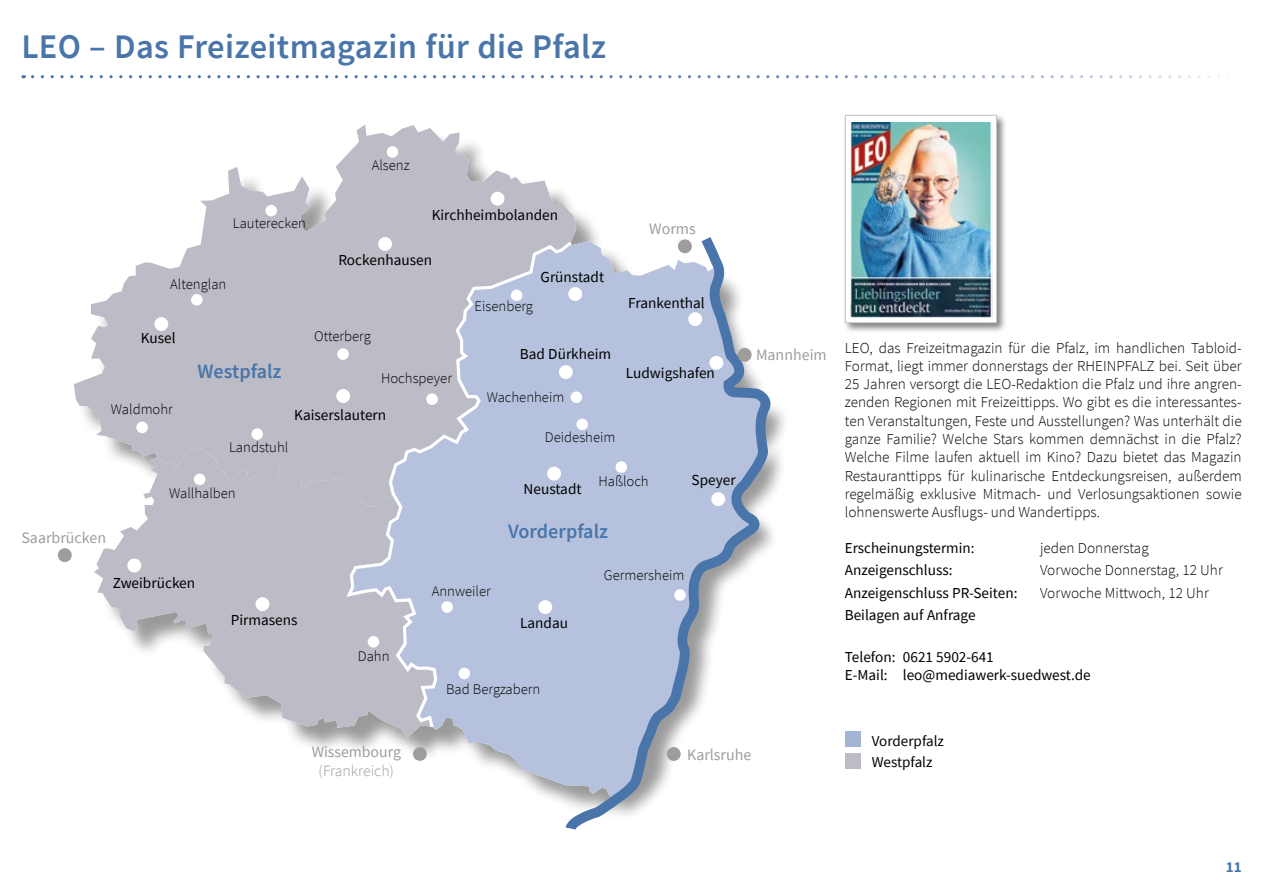
<style>
.page{position:relative;width:1263px;height:893px;background:#fff}
.page>*{position:absolute;margin:0;border:0;box-sizing:border-box;transform-origin:0 0}
.t1{font:600 34.5px "Source Sans Pro";letter-spacing:.01em;color:#4975aa}
.t2{font:600 20.4px "Source Sans Pro";color:#4975aa}
.t3{font:15.9px "Source Sans Pro";color:#9d9d9c}
.t4{font:300 15.75px "Source Sans Pro";color:#9d9d9c}
.t5{font:15.75px "Source Sans Pro";color:#9d9d9c}
.t6{font:15.3px "Source Sans Pro";color:#000}
.t7{font:300 15.15px/18.3px "Source Sans Pro";color:#000;text-align:justify}
.t8{font:15.15px/18.3px "Source Sans Pro";color:#000}
.t9{font:15px/21.6px "Source Sans Pro";color:#000}
.t10{font:700 15px "Source Sans Pro";color:#4975aa}
.t11{font:300 14.7px "Source Sans Pro";color:#000}
</style>
<div class="page">
<svg style="left:33px;top:75px;width:1187px;height:3px"></svg>
<div style="left:845px;top:731px;width:15px;height:16px;background:#a4b4d4"></div>
<div style="left:845px;top:753px;width:15px;height:16px;background:#bbbcc5"></div>
<div style="left:844px;top:113px;width:163px;height:220px;background:#000;opacity:.5"></div>
<div style="left:845px;top:115px;width:151px;height:208px;background:#fff"></div>
<img style="left:850px;top:123px;width:142px;height:194px">
<div style="left:845px;top:115px;width:152px;height:208px;border:1px solid #c6c6c6"></div>
<svg style="left:94px;top:507px;width:255px;height:231px;fill:#bbbcc5"></svg>
<svg style="left:74px;top:125px;width:502px;height:382px;fill:#bbbcc5"></svg>
<svg style="left:349px;top:731px;width:211px;height:70px"></svg>
<svg style="left:344px;top:238px;width:216px;height:493px"></svg>
<div style="left:154px;top:317px;width:14px;height:14px;background:#fff;border-radius:50%"></div>
<div style="left:538px;top:600px;width:14px;height:14px;background:#fff;border-radius:50%"></div>
<div style="left:547px;top:467px;width:14px;height:14px;background:#fff;border-radius:50%"></div>
<div style="left:378px;top:237px;width:14px;height:14px;background:#fff;border-radius:50%"></div>
<div style="left:491px;top:192px;width:13px;height:14px;background:#fff;border-radius:50%"></div>
<div style="left:336px;top:389px;width:14px;height:14px;background:#fff;border-radius:50%"></div>
<div style="left:256px;top:597px;width:13px;height:14px;background:#fff;border-radius:50%"></div>
<div style="left:368px;top:636px;width:11px;height:12px;background:#fff;border-radius:50%"></div>
<div style="left:511px;top:290px;width:11px;height:11px;background:#fff;border-radius:50%"></div>
<div style="left:441px;top:601px;width:12px;height:12px;background:#fff;border-radius:50%"></div>
<div style="left:458px;top:668px;width:12px;height:11px;background:#fff;border-radius:50%"></div>
<div style="left:127px;top:558px;width:14px;height:14px;background:#fff;border-radius:50%"></div>
<div style="left:58px;top:548px;width:14px;height:14px;background:#9d9d9c;border-radius:50%"></div>
<div style="left:265px;top:205px;width:12px;height:11px;background:#fff;border-radius:50%"></div>
<div style="left:191px;top:294px;width:12px;height:12px;background:#fff;border-radius:50%"></div>
<div style="left:136px;top:422px;width:12px;height:11px;background:#fff;border-radius:50%"></div>
<div style="left:251px;top:428px;width:12px;height:12px;background:#fff;border-radius:50%"></div>
<div style="left:426px;top:393px;width:12px;height:12px;background:#fff;border-radius:50%"></div>
<div style="left:387px;top:146px;width:11px;height:12px;background:#fff;border-radius:50%"></div>
<div style="left:337px;top:348px;width:12px;height:12px;background:#fff;border-radius:50%"></div>
<div style="left:194px;top:474px;width:11px;height:11px;background:#fff;border-radius:50%"></div>
<svg style="left:560px;top:229px;width:216px;height:601px"></svg>
<div style="left:738px;top:348px;width:14px;height:14px;background:#9d9d9c;border-radius:50%"></div>
<div style="left:413px;top:747px;width:14px;height:14px;background:#9d9d9c;border-radius:50%"></div>
<h1 class="t1" style="left:21px;top:24px;width:586px">LEO – Das Freizeitmagazin für die Pfalz</h1>
<p class="t11" style="left:372px;top:156px;width:40px">Alsenz</p>
<p class="t11" style="left:233px;top:215px;width:75px">Lauterecken</p>
<p class="t6" style="left:432px;top:205px;width:128px">Kirchheimbolanden</p>
<p class="t11" style="left:170px;top:275px;width:58px">Altenglan</p>
<p class="t6" style="left:141px;top:329px;width:36px">Kusel</p>
<h2 class="t2" style="left:198px;top:358px;width:85px">Westpfalz</h2>
<p class="t6" style="left:338px;top:250px;width:95px">Rockenhausen</p>
<p class="t11" style="left:314px;top:327px;width:58px">Otterberg</p>
<p class="t11" style="left:381px;top:369px;width:72px">Hochspeyer</p>
<p class="t11" style="left:475px;top:297px;width:60px">Eisenberg</p>
<p class="t6" style="left:541px;top:267px;width:65px">Grünstadt</p>
<p class="t6" style="left:520px;top:344px;width:93px">Bad Dürkheim</p>
<p class="t11" style="left:111px;top:400px;width:63px">Waldmohr</p>
<p class="t6" style="left:294px;top:405px;width:93px">Kaiserslautern</p>
<p class="t11" style="left:229px;top:438px;width:61px">Landstuhl</p>
<p class="t11" style="left:487px;top:388px;width:79px">Wachenheim</p>
<p class="t11" style="left:545px;top:428px;width:72px">Deidesheim</p>
<p class="t3" style="left:649px;top:218px;width:48px">Worms</p>
<p class="t6" style="left:628px;top:293px;width:78px">Frankenthal</p>
<p class="t6" style="left:626px;top:363px;width:91px">Ludwigshafen</p>
<p class="t3" style="left:21px;top:528px;width:86px">Saarbrücken</p>
<p class="t11" style="left:169px;top:484px;width:68px">Wallhalben</p>
<p class="t6" style="left:113px;top:573px;width:84px">Zweibrücken</p>
<p class="t6" style="left:231px;top:610px;width:68px">Pirmasens</p>
<p class="t11" style="left:358px;top:647px;width:33px">Dahn</p>
<p class="t11" style="left:432px;top:582px;width:61px">Annweiler</p>
<p class="t6" style="left:524px;top:479px;width:60px">Neustadt</p>
<p class="t11" style="left:598px;top:472px;width:52px">Haßloch</p>
<p class="t6" style="left:692px;top:470px;width:46px">Speyer</p>
<h2 class="t2" style="left:508px;top:518px;width:101px">Vorderpfalz</h2>
<p class="t11" style="left:604px;top:566px;width:82px">Germersheim</p>
<p class="t6" style="left:520px;top:614px;width:49px">Landau</p>
<p class="t11" style="left:446px;top:680px;width:96px">Bad Bergzabern</p>
<p class="t3" style="left:756px;top:345px;width:72px">Mannheim</p>
<p class="t5" style="left:312px;top:742px;width:91px">Wissembourg</p>
<p class="t4" style="left:319px;top:761px;width:77px">(Frankreich)</p>
<p class="t3" style="left:687px;top:744px;width:66px">Karlsruhe</p>
<p class="t7" style="left:845px;top:338px;width:398px">LEO, das Freizeitmagazin für die Pfalz, im handlichen Tabloid-Format, liegt immer donnerstags der RHEINPFALZ bei. Seit über 25 Jahren versorgt die LEO-Redaktion die Pfalz und ihre angren&shy;zenden Regionen mit Freizeittipps. Wo gibt es die interessantes&shy;ten Veranstaltungen, Feste und Ausstellungen? Was unterhält die ganze Familie? Welche Stars kommen demnächst in die Pfalz?<br>Welche Filme laufen aktuell im Kino? Dazu bietet das Magazin Restauranttipps für kulinarische Entdeckungsreisen, außerdem regelmäßig exklusive Mitmach- und Verlosungsaktionen sowie lohnens-werte Ausflugs- und Wandertipps.</p>
<p class="t8" style="left:845px;top:538px;width:131px">Erscheinungstermin:</p>
<p class="t7" style="left:1040px;top:538px;width:110px">jeden Donnerstag</p>
<p class="t8" style="left:845px;top:561px;width:109px">Anzeigenschluss:</p>
<p class="t7" style="left:1040px;top:561px;width:184px">Vorwoche Donnerstag, 12 Uhr</p>
<p class="t8" style="left:845px;top:583px;width:174px">Anzeigenschluss PR-Seiten:</p>
<p class="t7" style="left:1040px;top:584px;width:170px">Vorwoche Mittwoch, 12 Uhr</p>
<p class="t8" style="left:845px;top:606px;width:132px">Beilagen auf Anfrage</p>
<p class="t8" style="left:845px;top:648px;width:248px">Telefon: 0621 5902-641<br>E-Mail: leo@mediawerk-suedwest.de</p>
<p class="t9" style="left:872px;top:730px;width:74px">Vorderpfalz<br>Westpfalz</p>
<p class="t10" style="left:1226px;top:857px;width:17px">11</p>
</div>
